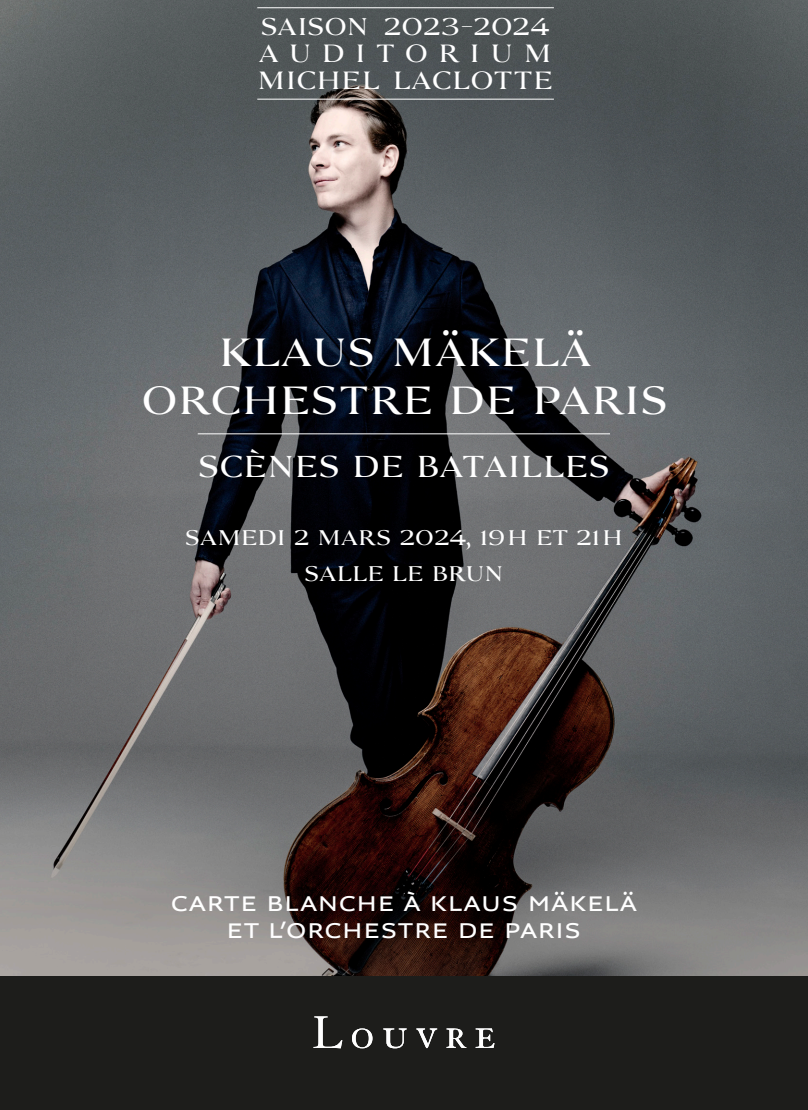
<style>
.page{position:relative;width:808px;height:1110px;background:#fff}
.page>*{position:absolute;margin:0;border:0;box-sizing:border-box;transform-origin:0 0}
.t1{font:39px/48px "Louvre Serif Med";color:#fff;text-align:center}
.t2{font:30px "Louvre Serif Med";color:#fff}
.t3{font:24.75px/27px "Louvre Serif Med";letter-spacing:.385em;color:#fff}
.t4{font:24px "Louvre Serif Med";letter-spacing:-.015em;color:#fff}
.t5{font:21px/27px "Louvre Sans Med";letter-spacing:.02em;color:#fff;text-align:center}
.t6{font:21px/36px "Louvre Serif Med";letter-spacing:-.015em;color:#fff;text-align:center}
</style>
<div class="page">
<img style="left:0;top:0;width:808px;height:355px">
<img style="left:0;top:355px;width:808px;height:622px">
<hr style="left:257px;top:99px;width:297px;height:1px;background:#fff">
<hr style="left:257px;top:7px;width:297px;height:1px;background:#fff">
<hr style="left:198px;top:433px;width:412px;height:1px;background:#fff">
<div style="left:0;top:977px;width:808px;height:133px;background:#1d1d1b"></div>
<svg style="left:313px;top:1016px;width:29px;height:32px"></svg>
<svg style="left:352px;top:1028px;width:20px;height:20px"></svg>
<svg style="left:383px;top:1028px;width:24px;height:20px"></svg>
<svg style="left:416px;top:1028px;width:21px;height:20px"></svg>
<svg style="left:446px;top:1028px;width:20px;height:20px"></svg>
<svg style="left:476px;top:1028px;width:18px;height:20px"></svg>
<p class="t4" style="left:260px;top:11px;width:291px">SAISON 2023-2024</p>
<p class="t3" style="left:257px;top:40px;width:296px">AUDITORIUM<br>MICHEL LACLOTT</p>
<p class="t3" style="left:533px;top:67px;width:21px">E</p>
<h1 class="t1" style="left:141px;top:329px;width:528px">KLAUS MÄKELÄ<br>ORCHESTRE DE PARIS</h1>
<h2 class="t2" style="left:198px;top:446px;width:414px">SCÈNES DE BATAILLES</h2>
<p class="t6" style="left:185px;top:520px;width:439px">SAMEDI 2 MARS 2024, 19H ET 21H<br>SALLE LE BRUN</p>
<p class="t5" style="left:171px;top:890px;width:468px">CARTE BLANCHE À KLAUS MÄKELÄ<br>ET L’ORCHESTRE DE PARIS</p>
</div>
